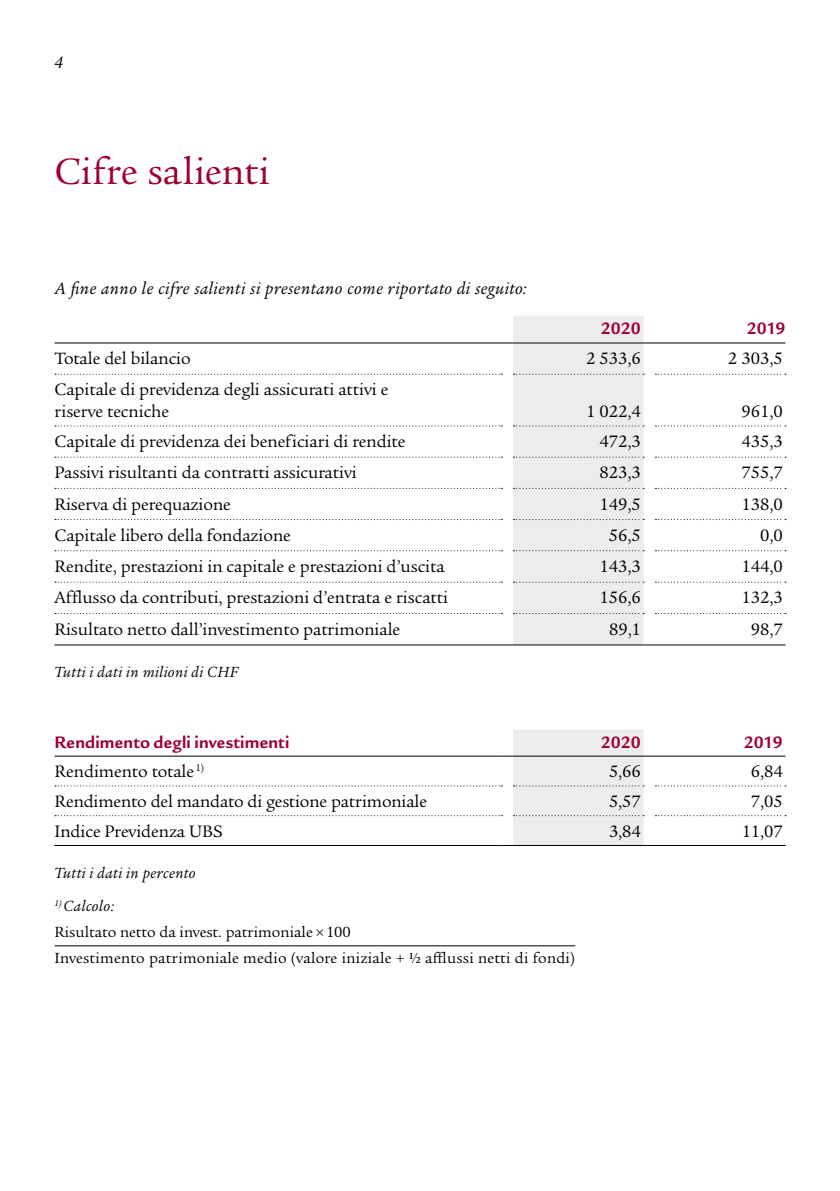
<style>
.page{position:relative;width:840px;height:1191px;background:#fff}
.page>*{position:absolute;margin:0;border:0;box-sizing:border-box;transform-origin:0 0}
.Book_20_22pt_K{font:40px "Legacy Serif ITC Pro";color:#9e0030}
.t1{font:18px/22px "Legacy Serif ITC Pro";letter-spacing:-.005em;color:#000}
.Book_9_11pt_K{font:italic 18px "Legacy Serif ITC Pro";letter-spacing:.025em;color:#000}
.t2{font:700 18px "Legacy Sans ITC Pro";letter-spacing:.01em;color:#9e0030}
.Book_9_11pt_K-2{font:16px "Legacy Serif ITC Pro";letter-spacing:.015em;color:#000}
.Book_9_11pt_K-3{font:italic 16px "Legacy Serif ITC Pro";letter-spacing:.025em;color:#000}
</style>
<div class="page">
<hr style="left:54px;top:945px;width:521px;height:1px;background:#000">
<div style="left:513px;top:316px;width:130px;height:328px;background:#ececec"></div>
<hr style="left:54px;top:342px;width:447px;height:1px;background:#000">
<hr style="left:54px;top:644px;width:447px;height:1px;background:#000">
<hr style="left:513px;top:342px;width:130px;height:1px;background:#000">
<hr style="left:513px;top:644px;width:130px;height:1px;background:#000">
<hr style="left:654px;top:342px;width:131px;height:1px;background:#000">
<hr style="left:654px;top:644px;width:131px;height:1px;background:#000">
<svg style="left:501px;top:342px;width:12px;height:1px"></svg>
<svg style="left:501px;top:644px;width:12px;height:1px"></svg>
<svg style="left:55px;top:374px;width:447px;height:1px"></svg>
<svg style="left:55px;top:425px;width:447px;height:1px"></svg>
<svg style="left:55px;top:457px;width:447px;height:1px"></svg>
<svg style="left:55px;top:488px;width:447px;height:1px"></svg>
<svg style="left:55px;top:519px;width:447px;height:1px"></svg>
<svg style="left:55px;top:550px;width:447px;height:1px"></svg>
<svg style="left:55px;top:581px;width:447px;height:1px"></svg>
<svg style="left:55px;top:613px;width:447px;height:1px"></svg>
<svg style="left:655px;top:374px;width:130px;height:1px"></svg>
<svg style="left:655px;top:425px;width:130px;height:1px"></svg>
<svg style="left:655px;top:457px;width:130px;height:1px"></svg>
<svg style="left:655px;top:488px;width:130px;height:1px"></svg>
<svg style="left:655px;top:519px;width:130px;height:1px"></svg>
<svg style="left:655px;top:550px;width:130px;height:1px"></svg>
<svg style="left:655px;top:581px;width:130px;height:1px"></svg>
<svg style="left:655px;top:613px;width:130px;height:1px"></svg>
<svg style="left:513px;top:374px;width:130px;height:1px"></svg>
<svg style="left:513px;top:425px;width:130px;height:1px"></svg>
<svg style="left:513px;top:457px;width:130px;height:1px"></svg>
<svg style="left:513px;top:488px;width:130px;height:1px"></svg>
<svg style="left:513px;top:519px;width:130px;height:1px"></svg>
<svg style="left:513px;top:550px;width:130px;height:1px"></svg>
<svg style="left:513px;top:581px;width:130px;height:1px"></svg>
<svg style="left:513px;top:613px;width:130px;height:1px"></svg>
<hr style="left:54px;top:755px;width:447px;height:1px;background:#000">
<hr style="left:54px;top:845px;width:447px;height:1px;background:#000">
<svg style="left:55px;top:730px;width:730px;height:116px"></svg>
<hr style="left:654px;top:845px;width:131px;height:1px;background:#000">
<p class="Book_9_11pt_K" style="left:54px;top:51px;width:10px">4</p>
<p class="Book_20_22pt_K" style="left:54px;top:147px;width:217px">Cifre salienti</p>
<p class="Book_9_11pt_K" style="left:54px;top:277px;width:473px">A fine anno le cifre salienti si presentano come riportato di seguito:</p>
<p class="t2" style="left:600px;top:317px;width:41px">2020</p>
<p class="t2" style="left:746px;top:317px;width:40px">2019</p>
<p class="t1" style="left:54px;top:347px;width:138px">Totale del bilancio</p>
<p class="t1" style="left:585px;top:347px;width:56px">2 533,6</p>
<p class="t1" style="left:727px;top:347px;width:56px">2 303,5</p>
<p class="t1" style="left:54px;top:378px;width:335px">Capitale di previdenza degli assicurati attivi e riserve tecniche</p>
<p class="t1" style="left:585px;top:400px;width:56px">1 022,4</p>
<p class="t1" style="left:741px;top:400px;width:43px">961,0</p>
<p class="t1" style="left:54px;top:430px;width:352px">Capitale di previdenza dei beneficiari di rendite</p>
<p class="t1" style="left:599px;top:430px;width:43px">472,3</p>
<p class="t1" style="left:741px;top:430px;width:43px">435,3</p>
<p class="t1" style="left:54px;top:461px;width:304px">Passivi risultanti da contratti assicurativi</p>
<p class="t1" style="left:599px;top:461px;width:43px">823,3</p>
<p class="t1" style="left:741px;top:461px;width:43px">755,7</p>
<p class="t1" style="left:54px;top:493px;width:178px">Riserva di perequazione</p>
<p class="t1" style="left:599px;top:493px;width:43px">149,5</p>
<p class="t1" style="left:741px;top:493px;width:43px">138,0</p>
<p class="t1" style="left:54px;top:524px;width:238px">Capitale libero della fondazione</p>
<p class="t1" style="left:608px;top:524px;width:33px">56,5</p>
<p class="t1" style="left:759px;top:524px;width:24px">0,0</p>
<p class="t1" style="left:54px;top:555px;width:391px">Rendite, prestazioni in capitale e prestazioni d’uscita</p>
<p class="t1" style="left:599px;top:555px;width:43px">143,3</p>
<p class="t1" style="left:741px;top:555px;width:43px">144,0</p>
<p class="t1" style="left:54px;top:586px;width:395px">Afflusso da contributi, prestazioni d’entrata e riscatti</p>
<p class="t1" style="left:599px;top:586px;width:43px">156,6</p>
<p class="t1" style="left:741px;top:586px;width:43px">132,3</p>
<p class="t1" style="left:54px;top:618px;width:347px">Risultato netto dall’investimento patrimoniale</p>
<p class="t1" style="left:609px;top:618px;width:33px">89,1</p>
<p class="t1" style="left:750px;top:618px;width:33px">98,7</p>
<p class="Book_9_11pt_K-3" style="left:54px;top:662px;width:185px">Tutti i dati in milioni di CHF</p>
<p class="t2" style="left:54px;top:731px;width:236px">Rendimento degli investimenti</p>
<p class="t2" style="left:600px;top:731px;width:41px">2020</p>
<p class="t2" style="left:743px;top:731px;width:40px">2019</p>
<p class="t1" style="left:54px;top:760px;width:151px">Rendimento totale<sup>1)</sup></p>
<p class="t1" style="left:608px;top:760px;width:33px">5,66</p>
<p class="t1" style="left:750px;top:760px;width:33px">6,84</p>
<p class="t1" style="left:54px;top:790px;width:374px">Rendimento del mandato di gestione patrimoniale</p>
<p class="t1" style="left:608px;top:790px;width:33px">5,57</p>
<p class="t1" style="left:750px;top:790px;width:33px">7,05</p>
<p class="t1" style="left:54px;top:820px;width:170px">Indice Previdenza UBS</p>
<p class="t1" style="left:608px;top:820px;width:33px">3,84</p>
<p class="t1" style="left:741px;top:820px;width:42px">11,07</p>
<p class="Book_9_11pt_K-3" style="left:54px;top:863px;width:143px">Tutti i dati in percento</p>
<p class="Book_9_11pt_K-3" style="left:54px;top:896px;width:61px"><sup>1)</sup>Calcolo:</p>
<p class="Book_9_11pt_K-2" style="left:54px;top:922px;width:298px">Risultato netto da invest. patrimoniale ×100</p>
<p class="Book_9_11pt_K-2" style="left:54px;top:948px;width:522px">Investimento patrimoniale medio (valore iniziale + ½ afflussi netti di fondi)</p>
</div>
